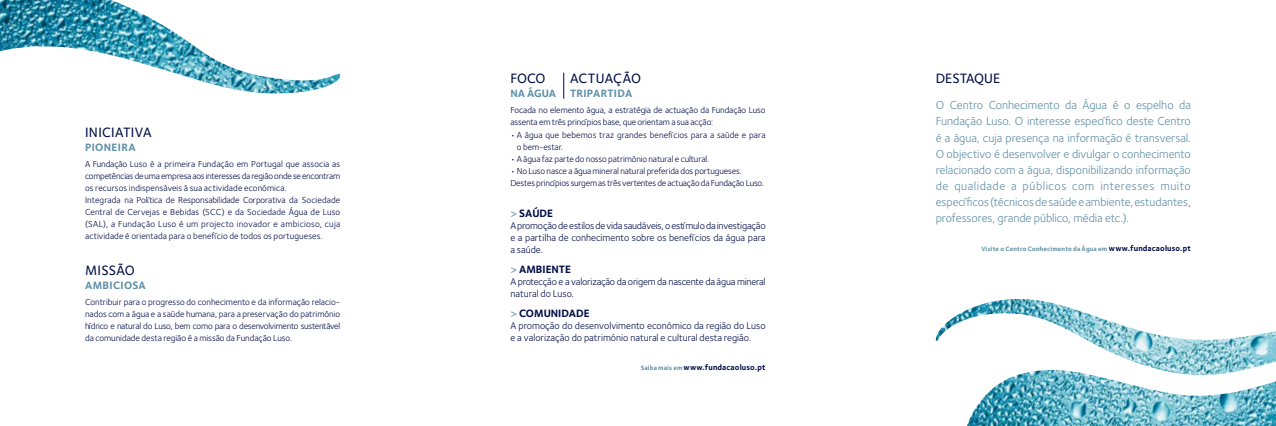
<style>
.page{position:relative;width:1276px;height:426px;background:#fff}
.page>*{position:absolute;margin:0;border:0;box-sizing:border-box;transform-origin:0 0}
.t1{font:500 14px "Foundry Sterling";letter-spacing:.02em;color:#000c45}
.t2{font:12px/16px "Foundry Sterling";letter-spacing:-.005em;color:#5e8fa6;text-align:justify}
.t3{font:700 11px "Foundry Sterling";letter-spacing:.035em;color:#5e8fa6}
.t4{font:700 11px "Foundry Sterling";color:#000c45}
.t5{font:10px/12px "Foundry Sterling";color:#000c45;text-align:justify}
.t6{font:10px/12px "Foundry Sterling";letter-spacing:-.02em;color:#000c45}
.t7{font:9px/12px "Foundry Sterling";letter-spacing:-.005em;color:#000c45}
.t8{font:700 8px "Foundry Sterling";letter-spacing:.025em;color:#000c45}
.t9{font:700 6.5px "Foundry Sterling";letter-spacing:.025em;color:#5e8fa6}
.s1{font-weight:500;color:#5e8fa6}
.s2{font-size:6.5px;color:#5e8fa6}
.s3{font-size:8px;color:#000c45}
</style>
<div class="page">
<img style="left:935px;top:299px;width:341px;height:126px">
<img style="left:0;top:0;width:340px;height:94px">
<svg style="left:563px;top:73px;width:1px;height:26px"></svg>
<h1 class="t1" style="left:85px;top:122px;width:66px">IN ICIATIVA</h1>
<p class="t3" style="left:85px;top:139px;width:52px">pioneira</p>
<p class="t7" style="left:85px;top:157px;width:257px">A Fundação Luso é a primeira Fundação em Portugal que associa as competências de uma empresa aos interesses da região onde se encontram os recursos indispensáveis à sua actividade económica.<br>Integrada na Política de Responsabilidade Corporativa da Sociedade Central de Cervejas e Bebidas (SCC) e da Sociedade Água de Luso (SAL), a Fundação Luso é um projecto inovador e ambicioso, cuja actividade é orientada para o benefício de todos os portugueses.</p>
<h1 class="t1" style="left:85px;top:260px;width:51px">MISSÃO</h1>
<p class="t3" style="left:85px;top:277px;width:62px">ambiciosa</p>
<p class="t7" style="left:85px;top:295px;width:257px;text-align:justify">Contribuir para o progresso do conhecimento e da informação relacio&shy;nados com a água e a saúde humana, para a preservação do património hídrico e natural do Luso, bem como para o desenvolvimento sustentável da comunidade desta região é a missão da Fundação Luso.</p>
<h1 class="t1" style="left:570px;top:69px;width:73px">ACTUAÇÃO</h1>
<p class="t3" style="left:570px;top:86px;width:64px">tripartida</p>
<h1 class="t1" style="left:510px;top:69px;width:17px">FOCO</h1>
<p class="t3" style="left:510px;top:86px;width:40px">NA ÁGUA</p>
<p class="t7" style="left:510px;top:104px;width:257px">Focada no elemento água, a estratégia de actuação da Fundação Luso assenta em três princípios base, que orientam a sua acção:</p>
<p class="t7" style="left:517px;top:128px;width:250px;text-indent:-7px">• A água que bebemos traz grandes benefícios para a saúde e para o bem-estar.</p>
<p class="t7" style="left:510px;top:152px;width:200px">• A água faz parte do nosso património natural e cultural.</p>
<p class="t7" style="left:510px;top:164px;width:255px">• No Luso nasce a água mineral natural preferida dos portugueses.<br>Destes princípios surgem as três vertentes de actuação da Fundação Luso.</p>
<p class="t4" style="left:510px;top:205px;width:37px"><span class="s1">&gt;</span> SAÚDE</p>
<p class="t5" style="left:510px;top:219px;width:257px">A promoção de estilos de vida saudáveis, o estímulo da investigação e a partilha de conhecimento sobre os benefícios da água para a saúde.</p>
<p class="t4" style="left:510px;top:261px;width:17px"><span class="s1">&gt;</span> AMBIEN</p>
<p class="t4" style="left:559px;top:261px;width:12px">TE</p>
<p class="t6" style="left:510px;top:275px;width:257px">A protecção e a valorização da origem da nascente da água mineral natural do Luso.</p>
<p class="t4" style="left:510px;top:305px;width:17px"><span class="s1">&gt;</span> COMUNIDADE</p>
<p class="t5" style="left:510px;top:319px;width:257px">A promoção do desenvolvimento económico da região do Luso e a valorização do património natural e cultural desta região.</p>
<p class="t8" style="left:641px;top:361px;width:126px"><span class="s2">Saiba mais em</span> www.fundacaoluso.pt</p>
<h1 class="t1" style="left:935px;top:69px;width:64px">DESTAQUE</h1>
<p class="t2" style="left:935px;top:97px;width:257px">O Centro Conhecimento da Água é o espelho da Fundação Luso. O interesse específico deste Centro é a água, cuja presença na informação é transversal.<br>O objectivo é desenvolver e divulgar o conhecimento relacionado com a água, disponibilizando informação de qualidade a públicos com interesses muito específicos (técnicos de saúde e ambiente, estudantes, professores, grande público, média etc.).</p>
<p class="t9" style="left:981px;top:243px;width:211px">Visite o Centro Conhecimento da Água em <span class="s3">www.fundacaoluso.pt</span></p>
</div>
